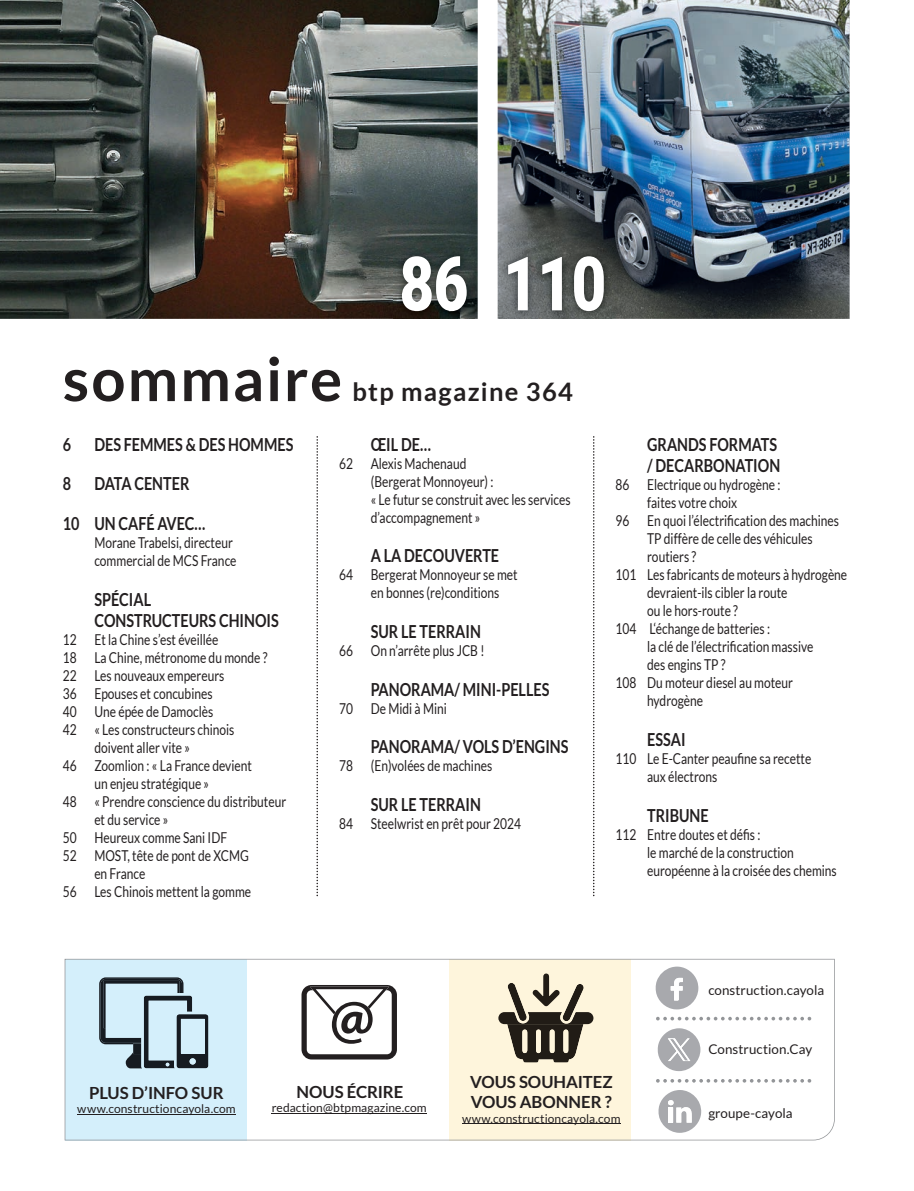
<style>
.page{position:relative;width:914px;height:1191px;background:#fff}
.page>*{position:absolute;margin:0;border:0;box-sizing:border-box;transform-origin:0 0}
.t1{font:900 75px "Roboto";color:#fff;scale:.8 1}
.t2{font:700 60px "Lato";letter-spacing:.03em;color:#231f20}
.t3{font:700 25.5px "Lato";letter-spacing:.05em;color:#231f20}
.t4{font:700 18px/21.6px "Lato";color:#231f20;scale:.8 1}
.t5{font:700 16.65px/20.1px "Lato";letter-spacing:-.005em;color:#231f20}
.t6{font:15px/18px "Lato";color:#231f20;scale:.8 1}
.t7{font:13.35px "Lato";letter-spacing:.005em;color:#231f20}
.t8{font:12px "Lato";letter-spacing:.01em;color:#231f20}
</style>
<div class="page">
<svg style="left:65px;top:958px;width:770px;height:182px"></svg>
<hr style="left:77px;top:1113px;width:159px;height:1px;background:#231f20">
<svg style="left:593px;top:436px;width:1px;height:460px"></svg>
<svg style="left:316px;top:436px;width:2px;height:460px"></svg>
<hr style="left:462px;top:1122px;width:158px;height:1px;background:#231f20">
<hr style="left:272px;top:1112px;width:155px;height:1px;background:#231f20">
<img style="left:0;top:0;width:478px;height:319px">
<img style="left:498px;top:0;width:351px;height:319px">
<img style="left:394px;top:248px;width:81px;height:71px">
<img style="left:499px;top:248px;width:113px;height:71px">
<h1 class="t1" style="left:399px;top:231px;width:260px">86 110</h1>
<h2 class="t2" style="left:63px;top:345px;width:281px">sommaire</h2>
<h3 class="t3" style="left:352px;top:377px;width:222px">btp magazine 364</h3>
<p class="t4" style="left:63px;top:433px;width:12px">6</p>
<p class="t4" style="left:94px;top:433px;width:250px">DES FEMMES &amp; DES HOMMES</p>
<p class="t4" style="left:63px;top:472px;width:12px">8</p>
<p class="t4" style="left:63px;top:463px;width:180px;line-height:39.6px;text-indent:32px">DATA CENTER<br>10 UN CAFÉ AVEC…</p>
<p class="t6" style="left:94px;top:533px;width:179px">Morane Trabelsi, directeur commercial de MCS France</p>
<p class="t4" style="left:94px;top:588px;width:232px">SPÉCIAL<br>CONSTRUCTEURS CHINOIS</p>
<p class="t6" style="left:63px;top:630px;width:196px">12 Et la Chine s’est éveillée</p>
<p class="t6" style="left:63px;top:648px;width:257px">18 La Chine, métronome du monde ?</p>
<p class="t6" style="left:63px;top:666px;width:203px">22 Les nouveaux empereurs</p>
<p class="t6" style="left:63px;top:684px;width:189px">36 Epouses et concubines</p>
<p class="t6" style="left:63px;top:702px;width:190px">40 Une épée de Damoclès</p>
<p class="t6" style="left:63px;top:720px;width:216px">42 « Les constructeurs chinois</p>
<p class="t6" style="left:94px;top:738px;width:121px">doivent aller vite »</p>
<p class="t6" style="left:63px;top:756px;width:238px">46 Zoomlion : « La France devient</p>
<p class="t6" style="left:94px;top:774px;width:145px">un enjeu stratégique »</p>
<p class="t6" style="left:63px;top:792px;width:281px">48 « Prendre conscience du distributeur</p>
<p class="t6" style="left:94px;top:810px;width:94px">et du service »</p>
<p class="t6" style="left:63px;top:828px;width:207px">50 Heureux comme Sani IDF</p>
<p class="t6" style="left:63px;top:846px;width:234px">52 MOST, tête de pont de XCMG</p>
<p class="t6" style="left:94px;top:864px;width:65px">en France</p>
<p class="t6" style="left:63px;top:882px;width:237px">56 Les Chinois mettent la gomme</p>
<p class="t4" style="left:371px;top:433px;width:77px">ŒIL DE…</p>
<p class="t6" style="left:371px;top:454px;width:251px;text-indent:-32px">62 Alexis Machenaud<br>(Bergerat Monnoyeur) :<br>« Le futur se construit avec les services d’accompagnement »</p>
<p class="t4" style="left:371px;top:544px;width:162px">A LA DECOUVERTE</p>
<p class="t6" style="left:371px;top:565px;width:185px;text-indent:-32px">64 Bergerat Monnoyeur se met en bonnes (re)conditions</p>
<p class="t4" style="left:371px;top:620px;width:139px">SUR LE TERRAIN</p>
<p class="t6" style="left:339px;top:641px;width:183px">66 On n’arrête plus JCB !</p>
<p class="t4" style="left:371px;top:678px;width:225px">PANORAMA/ MINI-PELLES</p>
<p class="t6" style="left:339px;top:699px;width:136px">70 De Midi à Mini</p>
<p class="t4" style="left:371px;top:735px;width:249px">PANORAMA/ VOLS D’ENGINS</p>
<p class="t6" style="left:339px;top:756px;width:193px">78 (En)volées de machines</p>
<p class="t4" style="left:371px;top:793px;width:139px">SUR LE TERRAIN</p>
<p class="t6" style="left:339px;top:814px;width:229px">84 Steelwrist en prêt pour 2024</p>
<p class="t4" style="left:647px;top:433px;width:168px">GRANDS FORMATS / DECARBONATION</p>
<p class="t6" style="left:616px;top:475px;width:208px">86 Electrique ou hydrogène :</p>
<p class="t6" style="left:647px;top:493px;width:114px">faites votre choix</p>
<p class="t6" style="left:616px;top:511px;width:281px">96 En quoi l’électrification des machines</p>
<p class="t6" style="left:647px;top:529px;width:209px">TP diffère de celle des véhicules</p>
<p class="t6" style="left:647px;top:547px;width:63px">routiers ?</p>
<p class="t6" style="left:616px;top:565px;width:291px">101 Les fabricants de moteurs à hydrogène</p>
<p class="t6" style="left:647px;top:583px;width:177px">devraient-ils cibler la route</p>
<p class="t6" style="left:647px;top:601px;width:115px">ou le hors-route ?</p>
<p class="t6" style="left:616px;top:619px;width:194px">104 L‘échange de batteries :</p>
<p class="t6" style="left:647px;top:637px;width:209px">la clé de l’électrification massive</p>
<p class="t6" style="left:647px;top:655px;width:99px">des engins TP ?</p>
<p class="t6" style="left:616px;top:673px;width:223px">108 Du moteur diesel au moteur</p>
<p class="t6" style="left:647px;top:691px;width:72px">hydrogène</p>
<p class="t4" style="left:647px;top:728px;width:50px">ESSAI</p>
<p class="t6" style="left:647px;top:749px;width:207px;text-indent:-32px">110 Le E-Canter peaufine sa recette aux électrons</p>
<p class="t4" style="left:647px;top:804px;width:78px">TRIBUNE</p>
<p class="t6" style="left:647px;top:825px;width:239px;text-indent:-32px">112 Entre doutes et défis :<br>le marché de la construction européenne à la croisée des chemins</p>
<p class="t7" style="left:708px;top:982px;width:117px">construction.cayola</p>
<p class="t7" style="left:708px;top:1041px;width:106px">Construction.Cay</p>
<p class="t5" style="left:470px;top:1071px;width:144px">VOUS SOUHAITEZ<br>VOUS ABONNER ?</p>
<p class="t8" style="left:462px;top:1111px;width:160px">www.constructioncayola.com</p>
<p class="t5" style="left:297px;top:1081px;width:108px">NOUS ÉCRIRE</p>
<p class="t8" style="left:272px;top:1101px;width:156px">redaction@btpmagazine.com</p>
<p class="t5" style="left:89px;top:1082px;width:136px">PLUS D’INFO SUR</p>
<p class="t8" style="left:77px;top:1102px;width:160px">www.constructioncayola.com</p>
<p class="t7" style="left:708px;top:1105px;width:86px">groupe-cayola</p>
</div>
